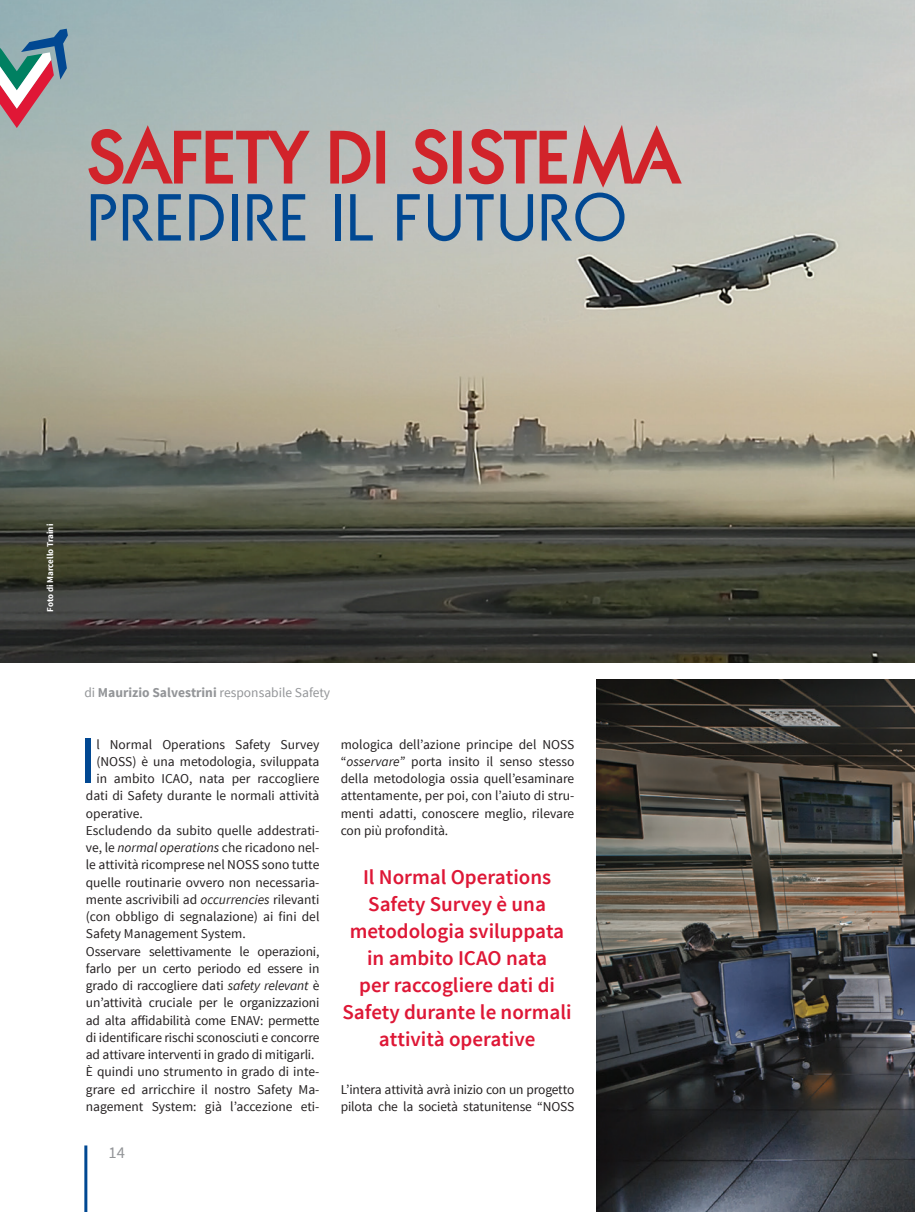
<style>
.page{position:relative;width:915px;height:1212px;background:#fff}
.page>*{position:absolute;margin:0;border:0;box-sizing:border-box;transform-origin:0 0}
.t1{font:66px "Enav";color:#d1232a}
.t2{font:61.5px "Enav";color:#014892}
.Normal__Web{font:59.25px "Enav";color:#014892}
.t3{font:600 21px/27px "Source Sans Pro";color:#de1736;text-align:center}
.t4{font:16.5px "Source Sans Pro";color:#939598}
.Normal__Web-2{font:13.5px/17.2px "Source Sans Pro";color:#231f20;text-align:justify}
.t5{font:13.5px "Source Sans Pro";color:#939598}
.t6{font:700 9px "Source Sans Pro";color:#fff}
.s1{font-weight:700}
.s2{font-style:italic}
</style>
<div class="page">
<img style="left:0;top:0;width:914px;height:662px">
<img style="left:596px;top:680px;width:318px;height:532px">
<svg style="left:0;top:29px;width:68px;height:99px"></svg>
<hr style="left:84px;top:1145px;width:3px;height:67px;background:#014892">
<svg style="left:87px;top:121px;width:225px;height:65px"></svg>
<svg style="left:329px;top:129px;width:43px;height:56px"></svg>
<div style="left:376px;top:131px;width:9px;height:53px;border:3px solid #d1232a"></div>
<svg style="left:410px;top:127px;width:39px;height:59px"></svg>
<div style="left:453px;top:131px;width:8px;height:53px;border:3px solid #d1232a"></div>
<svg style="left:467px;top:120px;width:216px;height:71px"></svg>
<p class="t1" style="left:86px;top:112px;width:595px">SAFETY DI SISTEMA</p>
<p class="t2" style="left:86px;top:176px;width:542px">PREDIRE IL FUTURO</p>
<p class="t6" style="left:44px;top:612px;width:89px;rotate:-90deg">Foto di Marcello Traini</p>
<p class="t5" style="left:84px;top:684px;width:247px">di <span class="s1">Maurizio Salvestrini</span> responsabile Safety</p>
<p class="Normal__Web" style="left:80px;top:720px;width:18px">I</p>
<p class="Normal__Web-2" style="left:96px;top:736px;width:224px">l Normal Operations Safety Survey</p>
<p class="Normal__Web-2" style="left:96px;top:753px;width:224px">(NOSS) è una metodologia, sviluppata</p>
<p class="Normal__Web-2" style="left:96px;top:770px;width:224px">in ambito ICAO, nata per raccogliere</p>
<p class="Normal__Web-2" style="left:86px;top:787px;width:235px">dati di Safety durante le normali attività</p>
<p class="Normal__Web-2" style="left:86px;top:805px;width:58px">operative.</p>
<p class="Normal__Web-2" style="left:86px;top:822px;width:235px">Escludendo da subito quelle addestrati&shy;ve, le <span class="s2">normal operations</span> che ricadono nel&shy;le attività ricomprese nel NOSS sono tutte quelle routinarie ovvero non necessaria&shy;mente ascrivibili ad <span class="s2">occurrencies</span> rilevanti (con obbligo di segnalazione) ai fini del Safety Management System.</p>
<p class="Normal__Web-2" style="left:86px;top:943px;width:235px">Osservare selettivamente le operazioni, farlo per un certo periodo ed essere in grado di raccogliere dati <span class="s2">safety relevant</span> è un’attività cruciale per le organizzazioni ad alta affidabilità come ENAV: permette di identificare rischi sconosciuti e concorre ad attivare interventi in grado di mitigarli.</p>
<p class="Normal__Web-2" style="left:86px;top:1063px;width:235px">È quindi uno strumento in grado di inte&shy;grare ed arricchire il nostro Safety Ma&shy;nagement System: già l’accezione eti-</p>
<p class="Normal__Web-2" style="left:340px;top:736px;width:235px">mologica dell’azione principe del NOSS “<span class="s2">osservare”</span> porta insito il senso stesso della metodologia ossia quell’esaminare attentamente, per poi, con l’aiuto di stru&shy;menti adatti, conoscere meglio, rilevare con più profondità.</p>
<p class="t3" style="left:342px;top:864px;width:230px">Il Normal Operations<br>Safety Survey è una metodologia sviluppata in ambito ICAO nata<br>per raccogliere dati di<br>Safety durante le normali attività operative</p>
<p class="Normal__Web-2" style="left:340px;top:1081px;width:235px">L’intera attività avrà inizio con un progetto pilota che la società statunitense “NOSS</p>
<p class="t4" style="left:109px;top:1142px;width:18px">14</p>
</div>
